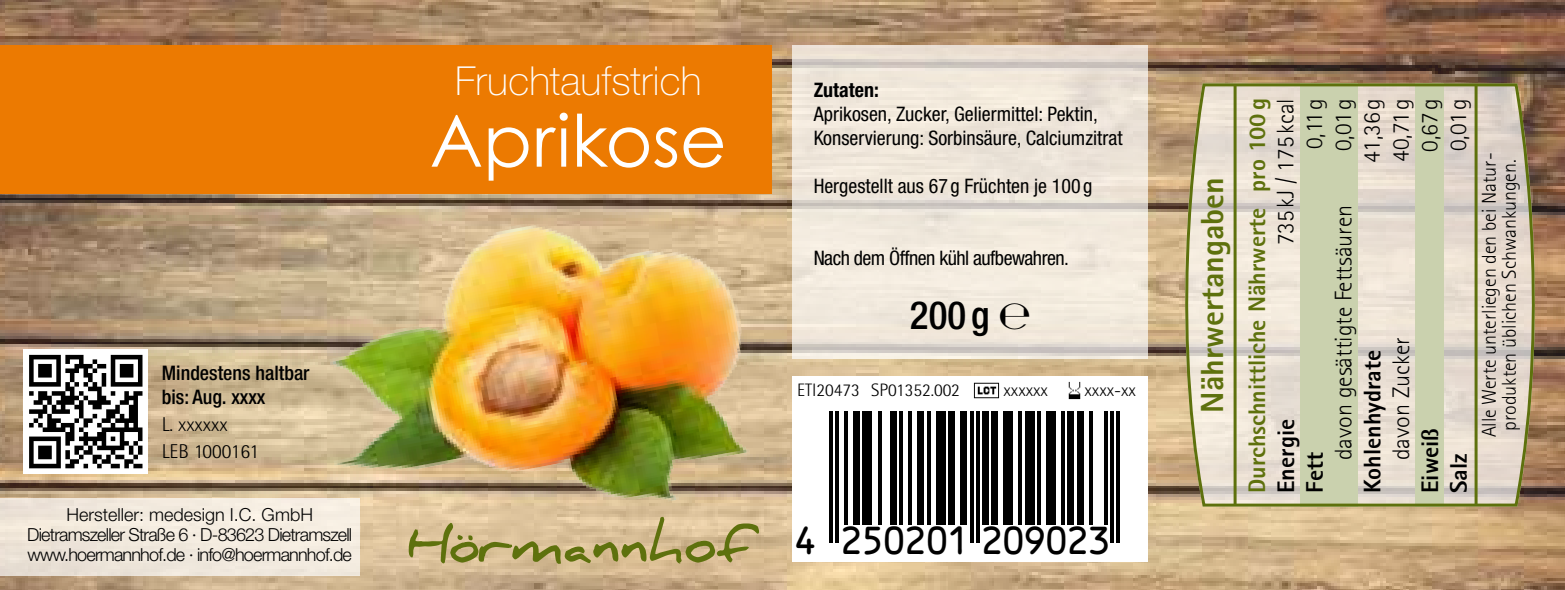
<style>
.page{position:relative;width:1565px;height:590px;background:#fff}
.page>*{position:absolute;margin:0;border:0;box-sizing:border-box;transform-origin:0 0}
.t1{font:72px "Century Gothic";color:#fff}
.t2{font:100 40px "Helvetica Neue";letter-spacing:.005em;color:#fff}
.t3{font:500 condensed 38.8px "Helvetica Neue";color:#000}
.t4{font:36px "ocrb 10";letter-spacing:-.13em;color:#000}
.t5{font:800 32px "Rotis Sans Serif";color:#5e710d}
.t6{font:300 24px/28.8px "Rotis Sans Serif";color:#000;text-align:right}
.t7{font:800 24px/28.8px "Rotis Sans Serif";color:#000}
.t8{font:800 24px "Rotis Sans Serif";color:#5e710d}
.t9{font:condensed 20px/24px "Helvetica Neue";color:#000}
.t10{font:300 20px/20px "Rotis Sans Serif";color:#000;text-align:center}
.t11{font:500 condensed 20px/24px "Helvetica Neue";color:#000}
.t12{font:condensed 20px "Helvetica Neue";letter-spacing:-.025em;color:#000}
.t13{font:300 20px/27.2px "Rotis Semi Sans";color:#000}
.t14{font:700 condensed 20px "Helvetica Neue";color:#000}
.t15{font:300 18px/20px "Helvetica Neue";letter-spacing:-.045em;color:#000;text-align:center}
.t16{font:300 18px "Rotis Semi Sans";color:#000}
.s1{font-family:"Myriad Pro";font-weight:400;font-stretch:normal}
.s2{font-family:"Daniel";font-weight:700;font-size:52px;color:#5e710d}
</style>
<div class="page">
<img style="left:0;top:0;width:1565px;height:590px">
<div style="left:0;top:498px;width:360px;height:77px;background:#f1e8dc"></div>
<div style="left:0;top:45px;width:771px;height:149px;background:#ec7a01"></div>
<img style="left:266px;top:145px;width:540px;height:445px">
<svg style="left:792px;top:45px;width:356px;height:313px;background:#ede4d9"></svg>
<div style="left:792px;top:376px;width:356px;height:185px;background:#fff"></div>
<div style="left:23px;top:349px;width:125px;height:125px;background:#fff"></div>
<svg style="left:29px;top:355px;width:113px;height:113px"></svg>
<hr style="left:829px;top:411px;width:3px;height:131px;background:#000">
<hr style="left:835px;top:411px;width:3px;height:131px;background:#000">
<hr style="left:844px;top:411px;width:3px;height:113px;background:#000">
<div style="left:854px;top:411px;width:6px;height:113px;background:#000"></div>
<div style="left:863px;top:411px;width:9px;height:113px;background:#000"></div>
<hr style="left:878px;top:411px;width:3px;height:113px;background:#000">
<div style="left:890px;top:411px;width:6px;height:113px;background:#000"></div>
<hr style="left:899px;top:411px;width:3px;height:113px;background:#000">
<hr style="left:909px;top:411px;width:3px;height:113px;background:#000">
<div style="left:918px;top:411px;width:6px;height:113px;background:#000"></div>
<hr style="left:927px;top:411px;width:3px;height:113px;background:#000">
<div style="left:936px;top:411px;width:9px;height:113px;background:#000"></div>
<div style="left:948px;top:411px;width:6px;height:113px;background:#000"></div>
<div style="left:961px;top:411px;width:6px;height:113px;background:#000"></div>
<hr style="left:970px;top:411px;width:3px;height:131px;background:#000">
<hr style="left:976px;top:411px;width:3px;height:131px;background:#000">
<div style="left:982px;top:411px;width:6px;height:113px;background:#000"></div>
<div style="left:991px;top:411px;width:6px;height:113px;background:#000"></div>
<div style="left:1003px;top:411px;width:10px;height:113px;background:#000"></div>
<hr style="left:1019px;top:411px;width:3px;height:113px;background:#000">
<div style="left:1025px;top:411px;width:9px;height:113px;background:#000"></div>
<hr style="left:1037px;top:411px;width:3px;height:113px;background:#000">
<div style="left:1046px;top:411px;width:10px;height:113px;background:#000"></div>
<hr style="left:1062px;top:411px;width:3px;height:113px;background:#000">
<div style="left:1068px;top:411px;width:6px;height:113px;background:#000"></div>
<div style="left:1077px;top:411px;width:6px;height:113px;background:#000"></div>
<hr style="left:1089px;top:411px;width:3px;height:113px;background:#000">
<hr style="left:1104px;top:411px;width:4px;height:113px;background:#000">
<hr style="left:1111px;top:411px;width:3px;height:131px;background:#000">
<hr style="left:1117px;top:411px;width:3px;height:131px;background:#000">
<img style="left:973px;top:382px;width:27px;height:17px">
<img style="left:1068px;top:381px;width:13px;height:19px">
<svg style="left:1167px;top:82px;width:386px;height:426px;background:#d7ceb9"></svg>
<hr style="left:1233px;top:84px;width:3px;height:421px;background:#5e710d">
<hr style="left:1474px;top:84px;width:3px;height:421px;background:#5e710d">
<p class="t11" style="left:162px;top:360px;width:149px">Mindestens haltbar bis: Aug. xxxx</p>
<p class="t13" style="left:162px;top:410px;width:99px">L. xxxxxx<br>LEB 1000161</p>
<p class="t15" style="left:27px;top:504px;width:326px">Hersteller: medesign I.C. GmbH<br>Dietramszeller Straße 6 · D-83623 Dietramszell www.hoermannhof.de · info@hoermannhof.de</p>
<h2 class="t2" style="left:455px;top:57px;width:248px">Fruchtaufstrich</h2>
<h1 class="t1" style="left:430px;top:90px;width:298px">Aprikose</h1>
<p class="t14" style="left:814px;top:77px;width:67px">Zutaten:</p>
<p class="t9" style="left:814px;top:101px;width:310px">Aprikosen, Zucker, Geliermittel: Pektin,<br>Konservierung: Sorbinsäure, Calciumzitrat</p>
<p class="t9" style="left:814px;top:173px;width:280px">Hergestellt aus 67 g Früchten je 100 g</p>
<p class="t12" style="left:814px;top:246px;width:257px">Nach dem Öffnen kühl aufbewahren.</p>
<h3 class="t3" style="left:910px;top:292px;width:122px">200 g <span class="s1">℮</span></h3>
<p class="t16" style="left:797px;top:379px;width:164px">ETI20473 SP01352.002</p>
<p class="t16" style="left:1003px;top:379px;width:46px">xxxxxx</p>
<p class="t16" style="left:1084px;top:379px;width:53px">xxxx-xx</p>
<h3 class="t4" style="left:408px;top:520px;width:706px"><span class="s2">Hörmannhof</span> 4 250201 209023</h3>
<h3 class="t5" style="left:1192px;top:412px;width:237px;rotate:-90deg">Nährwertangaben</h3>
<p class="t8" style="left:1242px;top:493px;width:396px;rotate:-90deg">Durchschnittliche Nährwerte pro 100g</p>
<p class="t6" style="left:1271px;top:245px;width:148px;rotate:-90deg">735 kJ / 175 kcal<br>0,11 g<br>0,01 g<br>41,36 g<br>40,71 g<br>0,67 g<br>0,01 g</p>
<p class="t6" style="left:1329px;top:460px;width:257px;rotate:-90deg">davon gesättigte Fettsäuren</p>
<p class="t6" style="left:1386px;top:460px;width:124px;rotate:-90deg">davon Zucker</p>
<p class="t7" style="left:1357px;top:493px;width:144px;rotate:-90deg">Kohlenhydrate</p>
<p class="t7" style="left:1271px;top:493px;width:75px;rotate:-90deg">Energie<br>Fett</p>
<p class="t7" style="left:1415px;top:493px;width:67px;rotate:-90deg">Eiweiß<br>Salz</p>
<p class="t10" style="left:1479px;top:437px;width:286px;rotate:-90deg">Alle Werte unterliegen den bei Natur&shy;produkten üblichen Schwankungen.</p>
</div>
